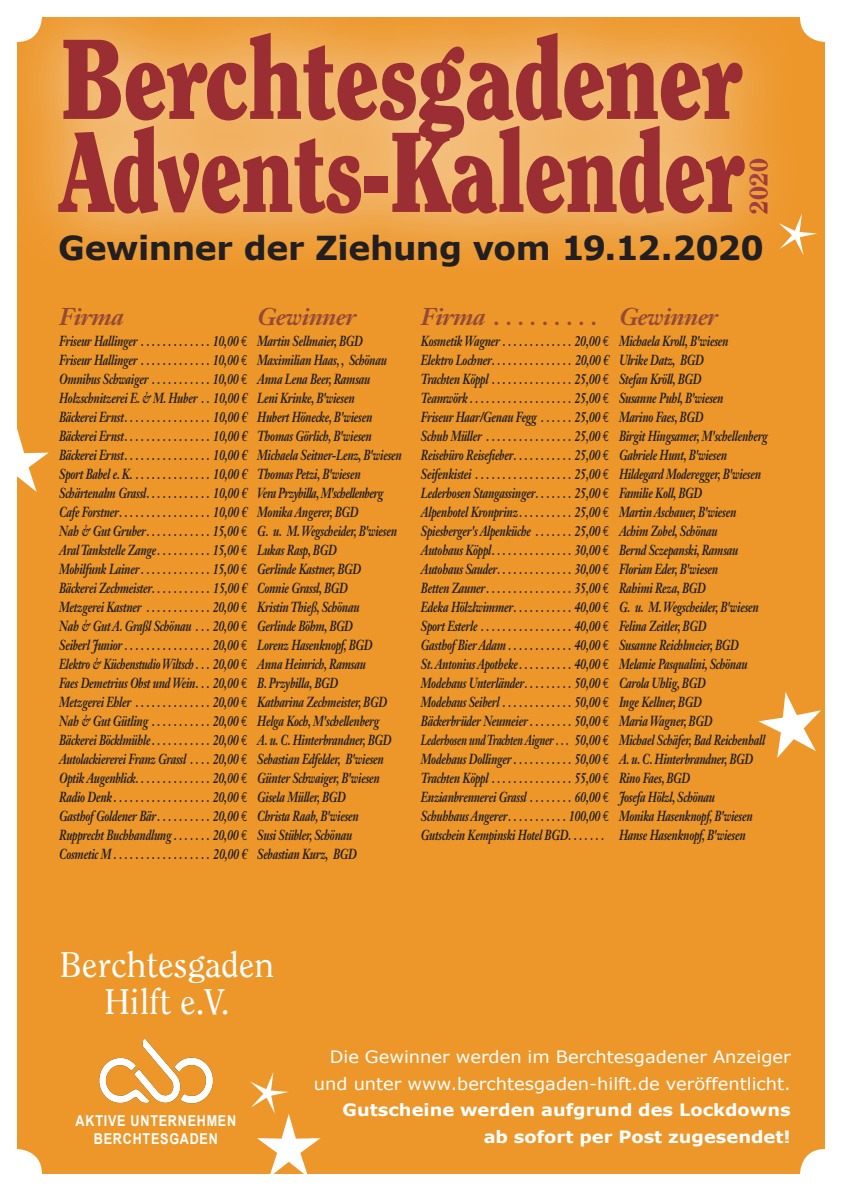
<style>
.page{position:relative;width:842px;height:1191px;background:#fff}
.page>*{position:absolute;margin:0;border:0;box-sizing:border-box;transform-origin:0 0}
.t1{font:35.3px "ITC Clearface";color:#fff}
.t2{font:700 33px "Verdana";letter-spacing:-.015em;color:#231f20}
.t3{font:800 24.9px "Clearface ITCBQ";color:#9a2e32}
.t4{font:italic 700 24px "Janson Text LT Std";letter-spacing:-.025em;color:#954a35}
.t5{font:17px/26.5px "Verdana";color:#fff;text-align:right;scale:1.05 1}
.t6{font:700 17px "Verdana";color:#fff;scale:1.05 1}
.t7{font:700 15px "Arial";letter-spacing:.06em;color:#fff;scale:.84 1}
.t8{font:italic 700 14.4px "Janson Text LT Std";letter-spacing:-.025em;color:#231f20;scale:.75 1}
.t9{font:italic 700 14.4px "Janson Text LT Std";letter-spacing:-.025em;color:#231f20;scale:.7 1}
.t10{font:italic 700 14.4px "Janson Text LT Std";letter-spacing:-.05em;color:#231f20;scale:.75 1}
.t11{font:italic 700 14.4px "Janson Text LT Std";letter-spacing:-.025em;color:#231f20;scale:.72 1}
.s1{font-family:"Euro Mono";font-weight:400;font-style:normal}
.s2{font-weight:700}
</style>
<div class="page">
<div style="left:17px;top:17px;width:808px;height:1157px;background:#ed972b;border-radius:25px"></div>
<div style="left:0;top:0;width:805px;height:278px;background:#fff;opacity:.75"></div>
<svg style="left:58px;top:33px;width:687px;height:180px;background:#cb794c"></svg>
<svg style="left:779px;top:213px;width:38px;height:42px"></svg>
<svg style="left:250px;top:1072px;width:71px;height:102px"></svg>
<svg style="left:17px;top:428px;width:32px;height:64px"></svg>
<svg style="left:758px;top:692px;width:63px;height:66px"></svg>
<img style="left:99px;top:1038px;width:114px;height:66px">
<p class="t3" style="left:744px;top:213px;width:57px;rotate:-90deg">2020</p>
<p class="t2" style="left:58px;top:226px;width:707px">Gewinner der Ziehung vom 19.12.2020</p>
<p class="t4" style="left:59px;top:301px;width:66px">Firma</p>
<p class="t4" style="left:257px;top:301px;width:100px">Gewinner</p>
<p class="t8" style="left:59px;top:332px;width:406px">Friseur Hallinger . . . . . . . . . . . . 10,00 <span class="s1">E</span> Martin Sellmaier, BGD</p>
<p class="t8" style="left:59px;top:351px;width:438px">Friseur Hallinger . . . . . . . . . . . . 10,00 <span class="s1">E</span> Maximilian Haas, , Schönau</p>
<p class="t8" style="left:59px;top:370px;width:416px">Omnibus Schwaiger . . . . . . . . . . . 10,00 <span class="s1">E</span> Anna Lena Beer, Ramsau</p>
<p class="t8" style="left:59px;top:389px;width:396px">Holzschnitzerei E. &amp; M. Huber . . 10,00 € Leni Krinke, B'wiesen</p>
<p class="t8" style="left:59px;top:408px;width:419px">Bäckerei Ernst . . . . . . . . . . . . . . . . 10,00 € Hubert Hönecke, B'wiesen</p>
<p class="t8" style="left:59px;top:427px;width:418px">Bäckerei Ernst . . . . . . . . . . . . . . . . 10,00 € Thomas Görlich, B'wiesen</p>
<p class="t8" style="left:59px;top:446px;width:459px">Bäckerei Ernst . . . . . . . . . . . . . . . . 10,00 € Michaela Seitner-Lenz, B'wiesen</p>
<p class="t8" style="left:59px;top:465px;width:404px">Sport Babel e. K. . . . . . . . . . . . . . . 10,00 € Thomas Petzi, B'wiesen</p>
<p class="t10" style="left:59px;top:484px;width:434px">Schärtenalm Grassl . . . . . . . . . . . . 10,00 € Vera Przybilla, M'schellenberg</p>
<p class="t8" style="left:59px;top:503px;width:401px">Cafe Forstner . . . . . . . . . . . . . . . . . 10,00 € Monika Angerer, BGD</p>
<p class="t8" style="left:59px;top:522px;width:452px">Nah &amp; Gut Gruber . . . . . . . . . . . 15,00 <span class="s1">E</span> G. u. M. Wegscheider, B'wiesen</p>
<p class="t8" style="left:59px;top:541px;width:372px">Aral Tankstelle Zange . . . . . . . . . . 15,00 <span class="s1">E</span> Lukas Rasp, BGD</p>
<p class="t8" style="left:59px;top:560px;width:404px">Mobilfunk Lainer . . . . . . . . . . . . 15,00 <span class="s1">E</span> Gerlinde Kastner, BGD</p>
<p class="t8" style="left:59px;top:579px;width:386px">Bäckerei Zechmeister . . . . . . . . . . . 15,00 € Connie Grassl, BGD</p>
<p class="t8" style="left:59px;top:598px;width:402px">Metzgerei Kastner . . . . . . . . . . . 20,00 <span class="s1">E</span> Kristin Thieß, Schönau</p>
<p class="t8" style="left:59px;top:617px;width:393px">Nah &amp; Gut A. Graßl Schönau . . 20,00 <span class="s1">E</span> Gerlinde Böhm, BGD</p>
<p class="t8" style="left:59px;top:636px;width:419px">Seiberl Junior . . . . . . . . . . . . . . . 20,00 <span class="s1">E</span> Lorenz Hasenknopf, BGD</p>
<p class="t11" style="left:59px;top:655px;width:427px">Elektro &amp; Küchenstudio Wiltsch . . 20,00 <span class="s1">E</span> Anna Heinrich, Ramsau</p>
<p class="t8" style="left:59px;top:674px;width:373px">Faes Demetrius Obst und Wein . . 20,00 <span class="s1">E</span> B. Przybilla, BGD</p>
<p class="t8" style="left:59px;top:693px;width:439px">Metzgerei Ehler . . . . . . . . . . . . . 20,00 <span class="s1">E</span> Katharina Zechmeister, BGD</p>
<p class="t8" style="left:59px;top:712px;width:428px">Nah &amp; Gut Gütling . . . . . . . . . . 20,00 <span class="s1">E</span> Helga Koch, M'schellenberg</p>
<p class="t8" style="left:59px;top:731px;width:445px">Bäckerei Böcklmühle . . . . . . . . . . . 20,00 <span class="s1">E</span> A. u. C. Hinterbrandner, BGD</p>
<p class="t8" style="left:59px;top:750px;width:434px">Autolackiererei Franz Grassl . . . 20,00 <span class="s1">E</span> Sebastian Edfelder, B'wiesen</p>
<p class="t8" style="left:59px;top:769px;width:429px">Optik Augenblick . . . . . . . . . . . . . 20,00 <span class="s1">E</span> Günter Schwaiger, B'wiesen</p>
<p class="t8" style="left:59px;top:788px;width:384px">Radio Denk . . . . . . . . . . . . . . . . . 20,00 <span class="s1">E</span> Gisela Müller, BGD</p>
<p class="t8" style="left:59px;top:807px;width:401px">Gasthof Goldener Bär . . . . . . . . . 20,00 <span class="s1">E</span> Christa Raab, B'wiesen</p>
<p class="t8" style="left:59px;top:826px;width:392px">Rupprecht Buchhandlung . . . . . . 20,00 <span class="s1">E</span> Susi Stübler, Schönau</p>
<p class="t8" style="left:59px;top:845px;width:398px">Cosmetic M . . . . . . . . . . . . . . . . . 20,00 € Sebastian Kurz, BGD</p>
<p class="t4" style="left:421px;top:301px;width:298px">Firma . . . . . . . . . Gewinner</p>
<p class="t8" style="left:421px;top:332px;width:412px">Kosmetik Wagner . . . . . . . . . . . . 20,00 <span class="s1">E</span> Michaela Kroll, B'wiesen</p>
<p class="t8" style="left:421px;top:351px;width:379px">Elektro Lochner . . . . . . . . . . . . . . 20,00 € Ulrike Datz, BGD</p>
<p class="t8" style="left:421px;top:370px;width:376px">Trachten Köppl . . . . . . . . . . . . . . 25,00 <span class="s1">E</span> Stefan Kröll, BGD</p>
<p class="t8" style="left:421px;top:389px;width:405px">Teamwörk . . . . . . . . . . . . . . . . . . 25,00 <span class="s1">E</span> Susanne Puhl, B'wiesen</p>
<p class="t8" style="left:421px;top:408px;width:378px">Friseur Haar/Genau Fegg . . . . . 25,00 <span class="s1">E</span> Marino Faes, BGD</p>
<p class="t8" style="left:421px;top:427px;width:464px">Schuh Müller . . . . . . . . . . . . . . . 25,00 <span class="s1">E</span> Birgit Hingsamer, M'schellenberg</p>
<p class="t8" style="left:421px;top:446px;width:410px">Reisebüro Reisefieber . . . . . . . . . . 25,00 <span class="s1">E</span> Gabriele Hunt, B'wiesen</p>
<p class="t8" style="left:421px;top:465px;width:455px">Seifenkistei . . . . . . . . . . . . . . . . . 25,00 <span class="s1">E</span> Hildegard Moderegger, B'wiesen</p>
<p class="t8" style="left:421px;top:484px;width:377px">Lederhosen Stangassinger . . . . . . 25,00 <span class="s1">E</span> Familie Koll, BGD</p>
<p class="t8" style="left:421px;top:503px;width:422px">Alpenhotel Kronprinz . . . . . . . . . 25,00 <span class="s1">E</span> Martin Aschauer, B'wiesen</p>
<p class="t8" style="left:421px;top:522px;width:397px">Spiesberger's Alpenküche . . . . . . 25,00 <span class="s1">E</span> Achim Zobel, Schönau</p>
<p class="t8" style="left:421px;top:541px;width:425px">Autohaus Köppl . . . . . . . . . . . . . . . 30,00 <span class="s1">€</span> Bernd Sczepanski, Ramsau</p>
<p class="t8" style="left:421px;top:560px;width:398px">Autohaus Sauder . . . . . . . . . . . . . . 30,00 <span class="s1">€</span> Florian Eder, B'wiesen</p>
<p class="t8" style="left:421px;top:579px;width:381px">Betten Zauner . . . . . . . . . . . . . . . . 35,00 <span class="s1">€</span> Rahimi Reza, BGD</p>
<p class="t8" style="left:421px;top:598px;width:452px">Edeka Hölzlwimmer . . . . . . . . . . 40,00 <span class="s1">E</span> G. u. M. Wegscheider, B'wiesen</p>
<p class="t8" style="left:421px;top:617px;width:382px">Sport Esterle . . . . . . . . . . . . . . . . 40,00 <span class="s1">E</span> Felina Zeitler, BGD</p>
<p class="t8" style="left:421px;top:636px;width:425px">Gasthof Bier Adam . . . . . . . . . . . 40,00 <span class="s1">E</span> Susanne Reichlmeier, BGD</p>
<p class="t8" style="left:421px;top:655px;width:437px">St. Antonius Apotheke . . . . . . . . . 40,00 <span class="s1">E</span> Melanie Pasqualini, Schönau</p>
<p class="t8" style="left:421px;top:674px;width:381px">Modehaus Unterländer . . . . . . . . . 50,00 <span class="s1">E</span> Carola Uhlig, BGD</p>
<p class="t8" style="left:421px;top:693px;width:376px">Modehaus Seiberl . . . . . . . . . . . . . 50,00 <span class="s1">E</span> Inge Kellner, BGD</p>
<p class="t8" style="left:421px;top:712px;width:390px">Bäckerbrüder Neumeier . . . . . . . . 50,00 <span class="s1">E</span> Maria Wagner, BGD</p>
<p class="t9" style="left:421px;top:731px;width:493px">Lederhosen und Trachten Aigner . . . 50,00 <span class="s1">E</span> Michael Schäfer, Bad Reichenhall</p>
<p class="t8" style="left:421px;top:750px;width:445px">Modehaus Dollinger . . . . . . . . . . . 50,00 <span class="s1">E</span> A. u. C. Hinterbrandner, BGD</p>
<p class="t8" style="left:421px;top:769px;width:361px">Trachten Köppl . . . . . . . . . . . . . . 55,00 <span class="s1">E</span> Rino Faes, BGD</p>
<p class="t8" style="left:421px;top:788px;width:394px">Enzianbrennerei Grassl . . . . . . . 60,00 <span class="s1">E</span> Josefa Hölzl, Schönau</p>
<p class="t8" style="left:421px;top:807px;width:444px">Schuhhaus Angerer . . . . . . . . . . 100,00 <span class="s1">E</span> Monika Hasenknopf, B'wiesen</p>
<p class="t8" style="left:421px;top:826px;width:434px">Gutschein Kempinski Hotel BGD . . . . . . . Hanse Hasenknopf, B'wiesen</p>
<p class="t1" style="left:60px;top:944px;width:215px">Berchtesgaden</p>
<p class="t1" style="left:104px;top:981px;width:127px">Hilft e.V.</p>
<p class="t7" style="left:76px;top:1111px;width:193px">AKTIVE UNTERNEHMEN</p>
<p class="t7" style="left:94px;top:1129px;width:149px">BERCHTESGADEN</p>
<p class="t5" style="left:314px;top:1043px;width:456px">Die Gewinner werden im Berchtesgadener Anzeiger und unter www.berchtesgaden-hilft.de veröffentlicht.<br><span class="s2">Gutscheine werden aufgrund des Lockdowns</span></p>
<p class="t6" style="left:484px;top:1125px;width:294px">ab sofort per Post zugesendet!</p>
</div>
